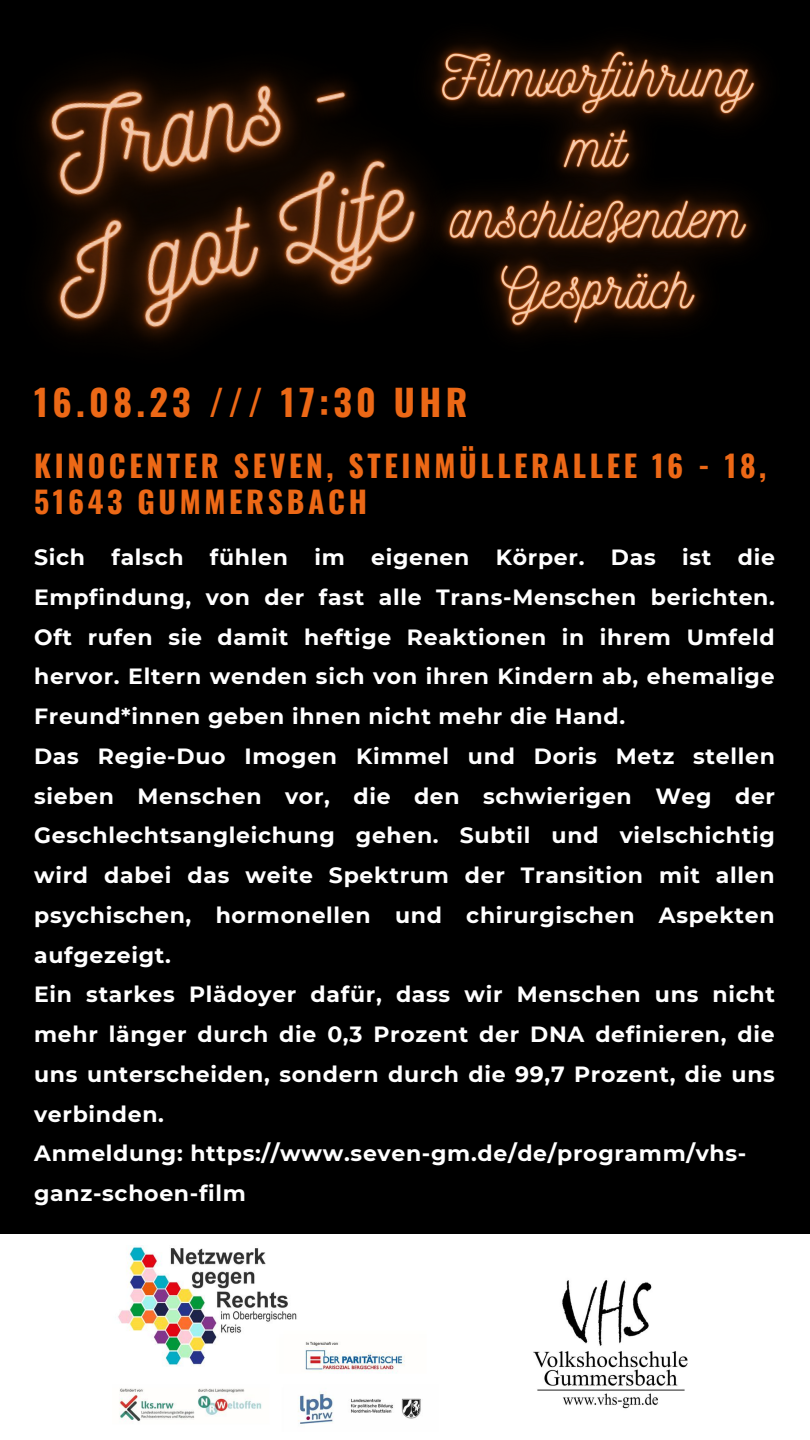
<style>
.page{position:relative;width:810px;height:1440px;background:#000}
.page>*{position:absolute;margin:0;border:0;box-sizing:border-box;transform-origin:0 0}
.t1{font:700 36px "Oswald";letter-spacing:.12em;color:#ec6816}
.t2{font:700 30px/36px "Oswald";letter-spacing:.12em;color:#ec6816}
.t3{font:700 22px/39.8px "Montserrat";letter-spacing:.03em;color:#fff}
</style>
<div class="page">
<div style="left:0;top:1235px;width:810px;height:205px;background:#fff"></div>
<img style="left:118px;top:1246px;width:303px;height:178px">
<img style="left:533px;top:1280px;width:155px;height:129px">
<img style="left:34px;top:70px;width:339px;height:273px">
<img style="left:373px;top:39px;width:391px;height:296px">
<h1 class="t1" style="left:34px;top:374px;width:435px">16.08.23 /// 17:30 UHR</h1>
<h2 class="t2" style="left:34px;top:446px;width:734px">KINOCENTER SEVEN, STEINMÜLLERALLEE 16 - 18,<br>51643 GUMMERSBACH</h2>
<p class="t3" style="left:34px;top:537px;width:742px">Sich falsch fühlen im eigenen Körper. Das ist die Empfindung, von der fast alle Trans-Menschen berichten.<br>Oft rufen sie damit heftige Reaktionen in ihrem Umfeld hervor. Eltern wenden sich von ihren Kindern ab, ehemalige Freund*innen geben ihnen nicht mehr die Hand.<br>Das Regie-Duo Imogen Kimmel und Doris Metz stellen sieben Menschen vor, die den schwierigen Weg der Geschlechtsangleichung gehen. Subtil und vielschichtig wird dabei das weite Spektrum der Transition mit allen psychischen, hormonellen und chirurgischen Aspekten aufgezeigt.<br>Ein starkes Plädoyer dafür, dass wir Menschen uns nicht mehr länger durch die 0,3 Prozent der DNA definieren, die uns unterscheiden, sondern durch die 99,7 Prozent, die uns verbinden.<br>Anmeldung: https://www.seven-gm.de/de/programm/vhs&shy;ganz-schoen-film</p>
</div>
